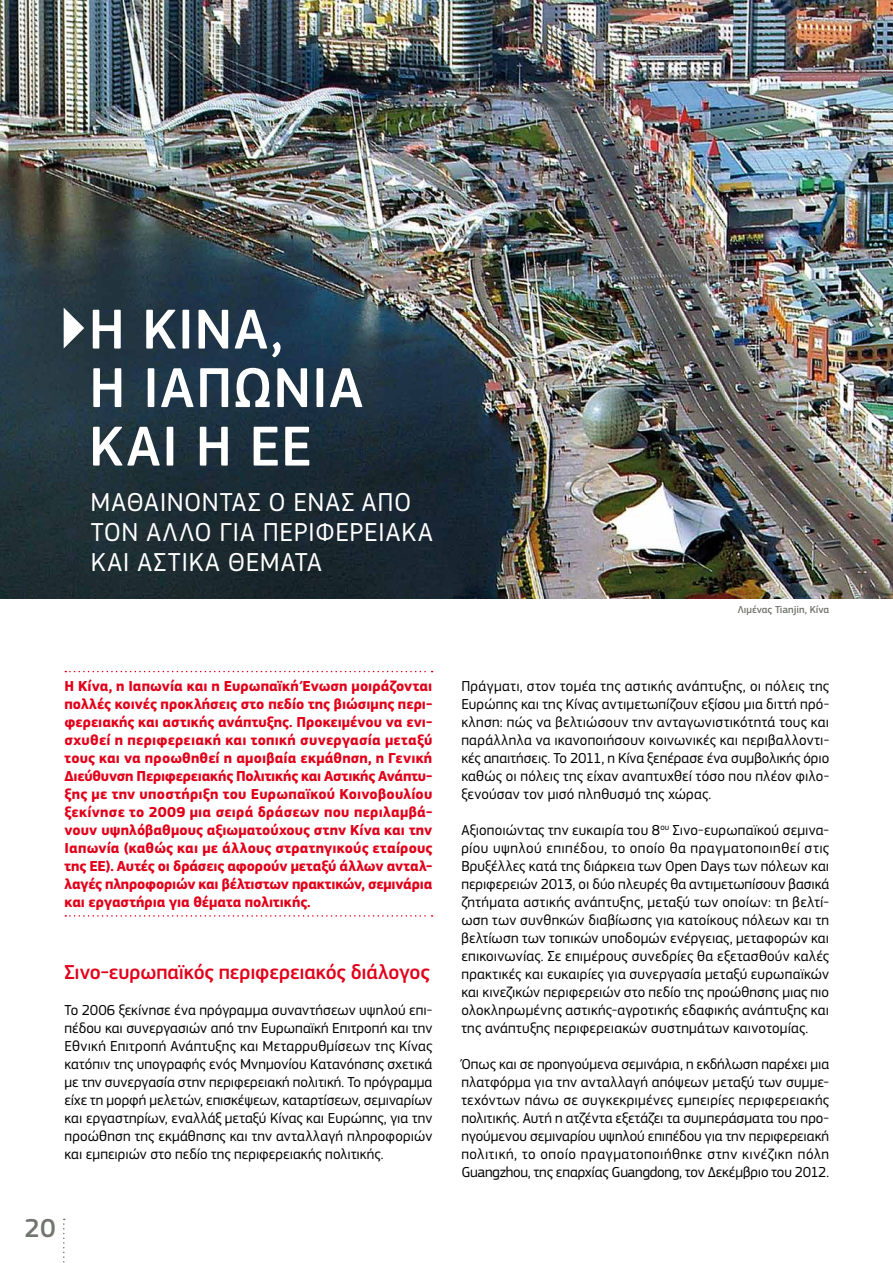
<style>
.page{position:relative;width:893px;height:1263px;background:#fff}
.page>*{position:absolute;margin:0;border:0;box-sizing:border-box;transform-origin:0 0}
.t1{font:500 58.5px/58.5px "EC Square Sans Pro";letter-spacing:.025em;color:#fff}
.t2{font:27px/30px "EC Square Sans Pro";letter-spacing:.025em;color:#fff}
.t3{font:500 27px "EC Square Sans Pro";color:#73766e}
.t4{font:500 21px "EC Square Sans Pro";letter-spacing:-.005em;color:#e2001a}
.t5{font:15px/18px "EC Square Sans Pro";letter-spacing:.005em;color:#000;text-align:justify}
.t6{font:700 15px/18px "EC Square Sans Pro";letter-spacing:-.005em;color:#e2001a;text-align:justify}
.t7{font:500 10.5px "EC Square Sans Pro";color:#73766e}
</style>
<div class="page">
<img style="left:0;top:0;width:893px;height:599px">
<svg style="left:65px;top:671px;width:368px;height:1px"></svg>
<svg style="left:65px;top:915px;width:368px;height:2px"></svg>
<svg style="left:63px;top:1219px;width:2px;height:44px"></svg>
<h1 class="t1" style="left:89px;top:301px;width:276px;text-indent:-34px">▶ Η ΚΊΝΑ,<br>Η ΙΑΠΩΝΊΑ<br>ΚΑΙ Η ΕΕ</h1>
<h2 class="t2" style="left:90px;top:487px;width:343px">ΜΑΘΑΊΝΟΝΤΑΣ Ο ΈΝΑΣ ΑΠΌ<br>ΤΟΝ ΆΛΛΟ ΓΙΑ ΠΕΡΙΦΕΡΕΙΑΚΆ<br>ΚΑΙ ΑΣΤΙΚΆ ΘΈΜΑΤΑ</h2>
<p class="t6" style="left:65px;top:677px;width:369px">Η Κίνα, η Ιαπωνία και η Ευρωπαϊκή Ένωση μοιράζονται πολλές κοινές προκλήσεις στο πεδίο της βιώσιμης περι&shy;φερειακής και αστικής ανάπτυξης. Προκειμένου να ενι&shy;σχυθεί η περιφερειακή και τοπική συνεργασία μεταξύ τους και να προωθηθεί η αμοιβαία εκμάθηση, η Γενική Διεύθυνση Περιφερειακής Πολιτικής και Αστικής Ανάπτυ&shy;ξης με την υποστήριξη του Ευρωπαϊκού Κοινοβουλίου ξεκίνησε το 2009 μια σειρά δράσεων που περιλαμβά&shy;νουν υψηλόβαθμους αξιωματούχους στην Κίνα και την Ιαπωνία (καθώς και με άλλους στρατηγικούς εταίρους της ΕΕ). Αυτές οι δράσεις αφορούν μεταξύ άλλων ανταλ&shy;λαγές πληροφοριών και βέλτιστων πρακτικών, σεμινάρια και εργαστήρια για θέματα πολιτικής.</p>
<h3 class="t4" style="left:65px;top:959px;width:367px">Σινο-ευρωπαϊκός περιφερειακός διάλογος</h3>
<p class="t5" style="left:65px;top:1001px;width:369px">Το 2006 ξεκίνησε ένα πρόγραμμα συναντήσεων υψηλού επι&shy;πέδου και συνεργασιών από την Ευρωπαϊκή Επιτροπή και την Εθνική Επιτροπή Ανάπτυξης και Μεταρρυθμίσεων της Κίνας κατόπιν της υπογραφής ενός Μνημονίου Κατανόησης σχετικά με την συνεργασία στην περιφερειακή πολιτική. Το πρόγραμμα είχε τη μορφή μελετών, επισκέψεων, καταρτίσεων, σεμιναρίων και εργαστηρίων, εναλλάξ μεταξύ Κίνας και Ευρώπης, για την προώθηση της εκμάθησης και την ανταλλαγή πληροφοριών και εμπειριών στο πεδίο της περιφερειακής πολιτικής.</p>
<h2 class="t3" style="left:25px;top:1212px;width:32px">20</h2>
<p class="t7" style="left:738px;top:604px;width:93px">Λιμένας Tianjin, Κίνα</p>
<p class="t5" style="left:461px;top:677px;width:369px">Πράγματι, στον τομέα της αστικής ανάπτυξης, οι πόλεις της Ευρώπης και της Κίνας αντιμετωπίζουν εξίσου μια διττή πρό&shy;κληση: πώς να βελτιώσουν την ανταγωνιστικότητά τους και παράλληλα να ικανοποιήσουν κοινωνικές και περιβαλλοντι&shy;κές απαιτήσεις. Το 2011, η Κίνα ξεπέρασε ένα συμβολικής όριο καθώς οι πόλεις της είχαν αναπτυχθεί τόσο που πλέον φιλο&shy;ξενούσαν τον μισό πληθυσμό της χώρας.</p>
<p class="t5" style="left:461px;top:821px;width:369px">Αξιοποιώντας την ευκαιρία του 8<sup>ου</sup> Σινο-ευρωπαϊκού σεμινα&shy;ρίου υψηλού επιπέδου, το οποίο θα πραγματοποιηθεί στις Βρυξέλλες κατά της διάρκεια των Open Days των πόλεων και περιφερειών 2013, οι δύο πλευρές θα αντιμετωπίσουν βασικά ζητήματα αστικής ανάπτυξης, μεταξύ των οποίων: τη βελτί&shy;ωση των συνθηκών διαβίωσης για κατοίκους πόλεων και τη βελτίωση των τοπικών υποδομών ενέργειας, μεταφορών και επικοινωνίας. Σε επιμέρους συνεδρίες θα εξετασθούν καλές πρακτικές και ευκαιρίες για συνεργασία μεταξύ ευρωπαϊκών και κινεζικών περιφερειών στο πεδίο της προώθησης μιας πιο ολοκληρωμένης αστικής-αγροτικής εδαφικής ανάπτυξης και της ανάπτυξης περιφερειακών συστημάτων καινοτομίας.</p>
<p class="t5" style="left:461px;top:1055px;width:369px">Όπως και σε προηγούμενα σεμινάρια, η εκδήλωση παρέχει μια πλατφόρμα για την ανταλλαγή απόψεων μεταξύ των συμμε&shy;τεχόντων πάνω σε συγκεκριμένες εμπειρίες περιφερειακής πολιτικής. Αυτή η ατζέντα εξετάζει τα συμπεράσματα του προ&shy;ηγούμενου σεμιναρίου υψηλού επιπέδου για την περιφερειακή πολιτική, το οποίο πραγματοποιήθηκε στην κινέζικη πόλη Guangzhou, της επαρχίας Guangdong, τον Δεκέμβριο του 2012.</p>
</div>
